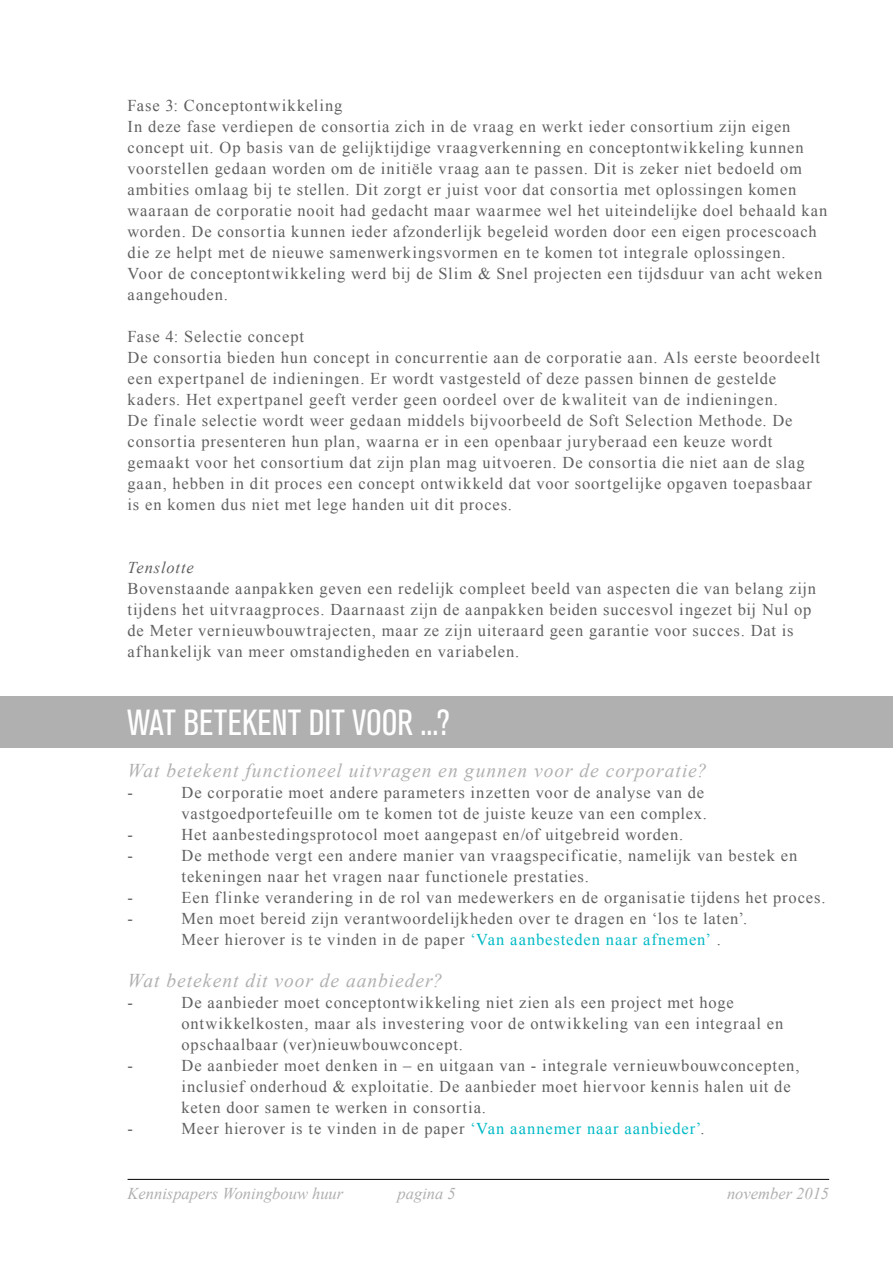
<style>
.page{position:relative;width:893px;height:1263px;background:#fff}
.page>*{position:absolute;margin:0;border:0;box-sizing:border-box;transform-origin:0 0}
.t1{font:condensed 36px "Akzidenz Grotesk BQ";color:#fff}
.t2{font:italic 19.5px "Times New Roman";letter-spacing:.05em;color:#b1b0b0}
.t3{font:16.5px/21px "Times New Roman";letter-spacing:.05em;color:#606061}
.t4{font:italic 16.5px "Times New Roman";color:#b1b0b0}
.t5{font:italic 16.5px "Times New Roman";letter-spacing:.045em;color:#606061}
.s1{color:#00bac6}
</style>
<div class="page">
<hr style="left:128px;top:1179px;width:701px;height:1px;background:#000">
<div style="left:0;top:697px;width:893px;height:51px;background:#b1b0b0"></div>
<p class="t3" style="left:128px;top:95px;width:701px">Fase 3: Conceptontwikkeling<br>In deze fase verdiepen de consortia zich in de vraag en werkt ieder consortium zijn eigen concept uit. Op basis van de gelijktijdige vraagverkenning en conceptontwikkeling kunnen voorstellen gedaan worden om de initiële vraag aan te passen. Dit is zeker niet bedoeld om ambities omlaag bij te stellen. Dit zorgt er juist voor dat consortia met oplossingen komen waaraan de corporatie nooit had gedacht maar waarmee wel het uiteindelijke doel behaald kan worden. De consortia kunnen ieder afzonderlijk begeleid worden door een eigen procescoach die ze helpt met de nieuwe samenwerkingsvormen en te komen tot integrale oplossingen.<br>Voor de conceptontwikkeling werd bij de Slim &amp; Snel projecten een tijdsduur van acht weken aangehouden.</p>
<p class="t3" style="left:128px;top:326px;width:694px">Fase 4: Selectie concept<br>De consortia bieden hun concept in concurrentie aan de corporatie aan. Als eerste beoordeelt een expertpanel de indieningen. Er wordt vastgesteld of deze passen binnen de gestelde kaders. Het expertpanel geeft verder geen oordeel over de kwaliteit van de indieningen.<br>De finale selectie wordt weer gedaan middels bijvoorbeeld de Soft Selection Methode. De consortia presenteren hun plan, waarna er in een openbaar juryberaad een keuze wordt gemaakt voor het consortium dat zijn plan mag uitvoeren. De consortia die niet aan de slag gaan, hebben in dit proces een concept ontwikkeld dat voor soortgelijke opgaven toepasbaar is en komen dus niet met lege handen uit dit proces.</p>
<p class="t5" style="left:128px;top:556px;width:68px">Tenslotte</p>
<p class="t3" style="left:128px;top:578px;width:690px">Bovenstaande aanpakken geven een redelijk compleet beeld van aspecten die van belang zijn tijdens het uitvraagproces. Daarnaast zijn de aanpakken beiden succesvol ingezet bij Nul op de Meter vernieuwbouwtrajecten, maar ze zijn uiteraard geen garantie voor succes. Dat is afhankelijk van meer omstandigheden en variabelen.</p>
<h1 class="t1" style="left:128px;top:702px;width:324px">WAT BETEKENT DIT VOOR ...?</h1>
<p class="t2" style="left:128px;top:757px;width:581px">Wat betekent functioneel uitvragen en gunnen voor de corporatie?</p>
<p class="t3" style="left:128px;top:782px;width:7px">-</p>
<p class="t3" style="left:182px;top:782px;width:527px">De corporatie moet andere parameters inzetten voor de analyse van de vastgoedportefeuille om te komen tot de juiste keuze van een complex.</p>
<p class="t3" style="left:128px;top:824px;width:7px">-</p>
<p class="t3" style="left:182px;top:824px;width:503px">Het aanbestedingsprotocol moet aangepast en/of uitgebreid worden.</p>
<p class="t3" style="left:128px;top:845px;width:7px">-</p>
<p class="t3" style="left:182px;top:845px;width:617px">De methode vergt een andere manier van vraagspecificatie, namelijk van bestek en tekeningen naar het vragen naar functionele prestaties.</p>
<p class="t3" style="left:128px;top:887px;width:7px">-</p>
<p class="t3" style="left:182px;top:887px;width:645px">Een flinke verandering in de rol van medewerkers en de organisatie tijdens het proces.</p>
<p class="t3" style="left:128px;top:908px;width:7px">-</p>
<p class="t3" style="left:182px;top:908px;width:567px">Men moet bereid zijn verantwoordelijkheden over te dragen en ‘los te laten’.<br>Meer hierover is te vinden in de paper <span class="s1">‘Van aanbesteden naar afnemen’</span> .</p>
<p class="t2" style="left:128px;top:967px;width:317px">Wat betekent dit voor de aanbieder?</p>
<p class="t3" style="left:128px;top:992px;width:7px">-</p>
<p class="t3" style="left:182px;top:992px;width:603px">De aanbieder moet conceptontwikkeling niet zien als een project met hoge ontwikkelkosten, maar als investering voor de ontwikkeling van een integraal en opschaalbaar (ver)nieuwbouwconcept.</p>
<p class="t3" style="left:128px;top:1055px;width:7px">-</p>
<p class="t3" style="left:182px;top:1055px;width:620px">De aanbieder moet denken in – en uitgaan van - integrale vernieuwbouwconcepten, inclusief onderhoud &amp; exploitatie. De aanbieder moet hiervoor kennis halen uit de keten door samen te werken in consortia.</p>
<p class="t3" style="left:128px;top:1118px;width:7px">-</p>
<p class="t3" style="left:182px;top:1118px;width:525px">Meer hierover is te vinden in de paper <span class="s1">‘Van aannemer naar aanbieder’</span>.</p>
<p class="t4" style="left:128px;top:1182px;width:217px">Kennispapers Woningbouw huur</p>
<p class="t4" style="left:398px;top:1182px;width:60px">pagina 5</p>
<p class="t4" style="left:727px;top:1182px;width:104px">november 2015</p>
</div>
